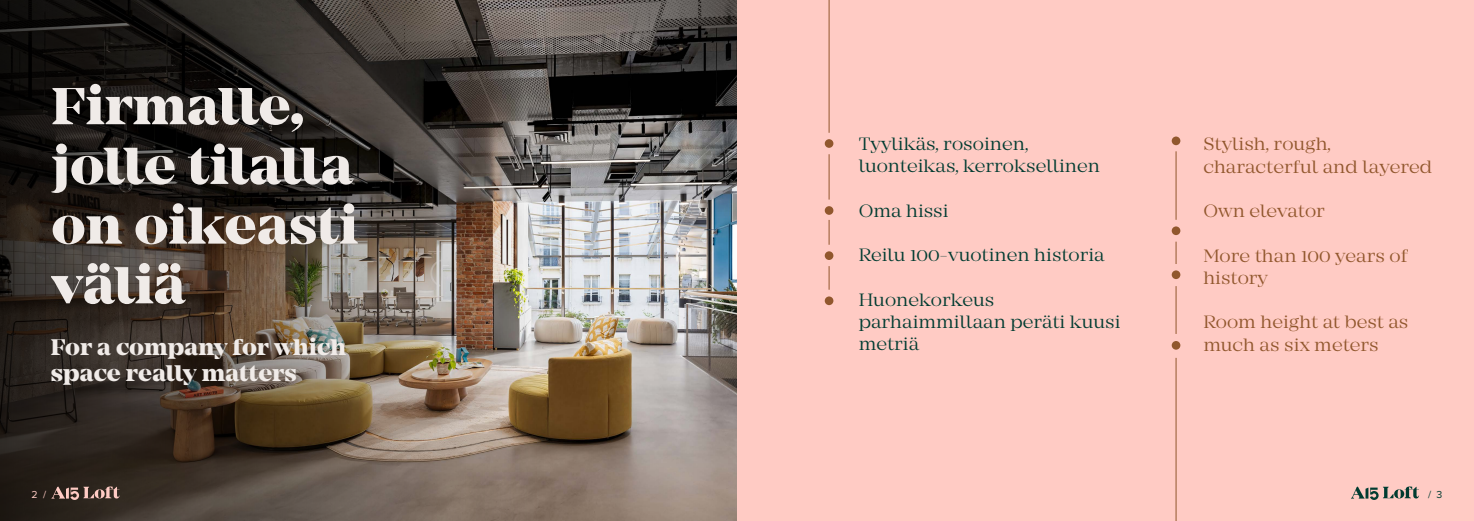
<style>
.page{position:relative;width:1474px;height:521px;background:#fff}
.page>*{position:absolute;margin:0;border:0;box-sizing:border-box;transform-origin:0 0}
.t1{font:800 53.99px/59.7px "Mirador";color:#f0ebe8}
.t2{font:800 23.45px/26px "Mirador";color:#f0ebe8}
.t3{font:18.55px/22.2px "Mirador";color:#003c31}
.t4{font:18.55px/22.2px "Mirador";color:#91572d}
.t5{font:10.5px "Proxima Nova";color:#ffcbc4}
.t6{font:10.5px "Proxima Nova";color:#003c31}
</style>
<div class="page">
<div style="left:737px;top:0;width:736px;height:521px;background:#ffcbc4"></div>
<img style="left:556px;top:0;width:181px;height:521px">
<img style="left:0;top:0;width:556px;height:521px">
<hr style="left:828px;top:0;width:1px;height:133px;background:#91572d">
<hr style="left:828px;top:154px;width:1px;height:46px;background:#91572d">
<svg style="left:828px;top:220px;width:1px;height:25px"></svg>
<svg style="left:828px;top:266px;width:1px;height:24px"></svg>
<hr style="left:1175px;top:358px;width:1px;height:163px;background:#91572d">
<hr style="left:1175px;top:286px;width:1px;height:48px;background:#91572d">
<svg style="left:1175px;top:242px;width:1px;height:22px"></svg>
<hr style="left:1175px;top:151px;width:1px;height:69px;background:#91572d">
<div style="left:824px;top:139px;width:9px;height:9px;background:#91572d;border-radius:50%"></div>
<div style="left:824px;top:206px;width:9px;height:9px;background:#91572d;border-radius:50%"></div>
<div style="left:824px;top:251px;width:9px;height:9px;background:#91572d;border-radius:50%"></div>
<div style="left:824px;top:296px;width:9px;height:9px;background:#91572d;border-radius:50%"></div>
<div style="left:1171px;top:341px;width:9px;height:9px;background:#91572d;border-radius:50%"></div>
<div style="left:1171px;top:270px;width:9px;height:9px;background:#91572d;border-radius:50%"></div>
<div style="left:1171px;top:226px;width:9px;height:9px;background:#91572d;border-radius:50%"></div>
<div style="left:1171px;top:136px;width:9px;height:9px;background:#91572d;border-radius:50%"></div>
<svg style="left:1351px;top:486px;width:67px;height:14px"></svg>
<svg style="left:51px;top:486px;width:69px;height:14px"></svg>
<h1 class="t1" style="left:51px;top:78px;width:308px">Firmalle, jolle tilalla on oikeasti väliä</h1>
<p class="t2" style="left:51px;top:334px;width:297px">For a company for which space really matters</p>
<p class="t3" style="left:858px;top:133px;width:243px">Tyylikäs, rosoinen, luonteikas, kerroksellinen</p>
<p class="t3" style="left:858px;top:200px;width:91px">Oma hissi</p>
<p class="t3" style="left:858px;top:244px;width:248px">Reilu 100-vuotinen historia</p>
<p class="t3" style="left:858px;top:289px;width:263px">Huonekorkeus parhaimmillaan peräti kuusi metriä</p>
<p class="t4" style="left:1203px;top:133px;width:230px">Stylish, rough, characterful and layered</p>
<p class="t4" style="left:1203px;top:200px;width:123px">Own elevator</p>
<p class="t4" style="left:1203px;top:244px;width:206px">More than 100 years of history</p>
<p class="t4" style="left:1203px;top:311px;width:207px">Room height at best as much as six meters</p>
<p class="t5" style="left:32px;top:487px;width:16px">2 /</p>
<p class="t6" style="left:1427px;top:487px;width:16px">/ 3</p>
</div>
